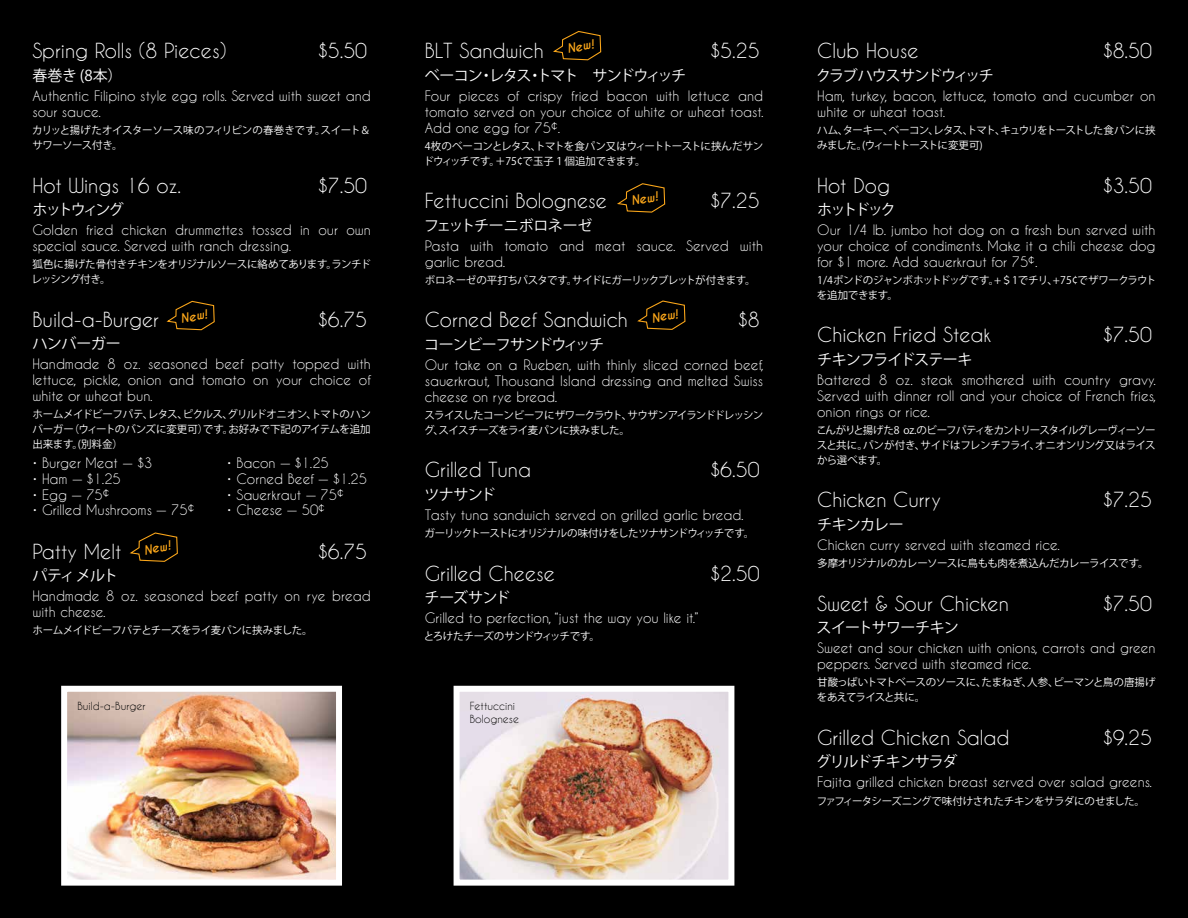
<style>
.page{position:relative;width:1188px;height:918px;background:#000}
.page>*{position:absolute;margin:0;border:0;box-sizing:border-box;transform-origin:0 0}
.t1{font:19.5px "Caviar Dreams";color:#fff}
.t2{font:15px "Koz Go Pr 6 N";letter-spacing:-.06em;color:#fff}
.t3{font:15px "Koz Go Pr 6 N";letter-spacing:-.1em;color:#fff}
.t4{font:15px "Koz Go Pr 6 N";letter-spacing:-.02em;color:#fff}
.t5{font:15px "Koz Go Pr 6 N";letter-spacing:-.145em;color:#fff}
.t6{font:13.5px/15.8px "Caviar Dreams";color:#fff}
.t7{font:italic 700 12px "Caviar Dreams";color:#faa61a}
.t8{font:10.5px/15px "Koz Go Pr 6 N";letter-spacing:-.04em;color:#fff}
.t9{font:10.5px/15px "Koz Go Pr 6 N";letter-spacing:-.07em;color:#fff}
.t10{font:10.5px "Koz Go Pr 6 N";letter-spacing:-.06em;color:#fff}
.t11{font:10.5px/12.6px "Caviar Dreams";color:#000}
</style>
<div class="page">
<svg style="left:166px;top:300px;width:49px;height:31px"></svg>
<svg style="left:129px;top:532px;width:49px;height:30px"></svg>
<svg style="left:553px;top:31px;width:49px;height:30px"></svg>
<svg style="left:617px;top:183px;width:49px;height:30px"></svg>
<svg style="left:637px;top:300px;width:49px;height:30px"></svg>
<img style="left:68px;top:693px;width:267px;height:186px">
<div style="left:61px;top:686px;width:281px;height:200px;border:6px solid #fff"></div>
<img style="left:461px;top:693px;width:266px;height:186px">
<div style="left:454px;top:686px;width:280px;height:200px;border:6px solid #fff"></div>
<h1 class="t1" style="left:32px;top:39px;width:195px">Spring Rolls (8 Pieces)</h1>
<h1 class="t1" style="left:318px;top:39px;width:50px">$5.50</h1>
<p class="t2" style="left:32px;top:67px;width:92px">春巻き (8本）</p>
<p class="t6" style="left:32px;top:88px;width:340px">Authentic Filipino style egg rolls. Served with sweet and sour sauce.</p>
<p class="t8" style="left:32px;top:123px;width:340px">カリッと揚げたオイスターソース味のフィリピンの春巻きです。スイート＆サワーソース付き。</p>
<h1 class="t1" style="left:32px;top:173px;width:150px">Hot Wings 16 oz.</h1>
<h1 class="t1" style="left:318px;top:173px;width:50px">$7.50</h1>
<p class="t5" style="left:32px;top:201px;width:93px">ホットウィング</p>
<p class="t6" style="left:32px;top:222px;width:340px">Golden fried chicken drummettes tossed in our own special sauce. Served with ranch dressing.</p>
<p class="t8" style="left:32px;top:257px;width:341px">狐色に揚げた骨付きチキンをオリジナルソースに絡めてあります。ランチドレッシング付き。</p>
<h1 class="t1" style="left:32px;top:308px;width:128px">Build-a-Burger</h1>
<h1 class="t1" style="left:318px;top:308px;width:50px">$6.75</h1>
<p class="t2" style="left:32px;top:335px;width:90px">ハンバーガー</p>
<p class="t6" style="left:32px;top:356px;width:340px;text-align:justify">Handmade 8 oz. seasoned beef patty topped with lettuce, pickle, onion and tomato on your choice of white or wheat bun.</p>
<p class="t8" style="left:32px;top:407px;width:340px;text-align:justify">ホームメイドビーフパテ、レタス、ピクルス、グリルドオニオン、トマトのハンバーガー（ウィートのバンズに変更可）です。お好みで下記のアイテムを追加出来ます。(別料金）</p>
<p class="t6" style="left:32px;top:455px;width:121px">• Burger Meat — $3</p>
<p class="t6" style="left:227px;top:455px;width:104px">• Bacon — $1.25</p>
<p class="t6" style="left:32px;top:471px;width:90px">• Ham — $1.25</p>
<p class="t6" style="left:227px;top:471px;width:142px">• Corned Beef — $1.25</p>
<p class="t6" style="left:32px;top:486px;width:79px">• Egg — 75¢</p>
<p class="t6" style="left:227px;top:486px;width:119px">• Sauerkraut — 75¢</p>
<p class="t6" style="left:32px;top:502px;width:163px">• Grilled Mushrooms — 75¢</p>
<p class="t6" style="left:227px;top:502px;width:100px">• Cheese — 50¢</p>
<h1 class="t1" style="left:32px;top:540px;width:91px">Patty Melt</h1>
<h1 class="t1" style="left:318px;top:540px;width:50px">$6.75</h1>
<p class="t2" style="left:32px;top:567px;width:87px">パティメルト</p>
<p class="t6" style="left:32px;top:588px;width:340px">Handmade 8 oz. seasoned beef patty on rye bread with cheese.</p>
<p class="t8" style="left:32px;top:623px;width:282px">ホームメイドビーフパテとチーズをライ麦パンに挟みました。</p>
<p class="t7" style="left:180px;top:311px;width:28px;rotate:-10deg">New!</p>
<p class="t7" style="left:143px;top:543px;width:28px;rotate:-10deg">New!</p>
<p class="t7" style="left:566px;top:41px;width:28px;rotate:-10deg">New!</p>
<h1 class="t1" style="left:425px;top:39px;width:121px">BLT Sandwich</h1>
<h1 class="t1" style="left:711px;top:39px;width:50px">$5.25</h1>
<p class="t2" style="left:425px;top:67px;width:263px">ベーコン・レタス・トマト　サンドウィッチ</p>
<p class="t6" style="left:425px;top:88px;width:340px;text-align:justify">Four pieces of crispy fried bacon with lettuce and tomato served on your choice of white or wheat toast.<br>Add one egg for 75¢.</p>
<p class="t8" style="left:424px;top:139px;width:341px">4枚のベーコンとレタス、トマトを食パン又はウィートトーストに挟んだサンドウィッチです。＋75¢で玉子１個追加できます。</p>
<h1 class="t1" style="left:425px;top:189px;width:184px">Fettuccini Bolognese</h1>
<h1 class="t1" style="left:711px;top:189px;width:50px">$7.25</h1>
<p class="t4" style="left:424px;top:217px;width:170px">フェットチーニボロネーゼ</p>
<p class="t6" style="left:425px;top:238px;width:340px">Pasta with tomato and meat sauce. Served with garlic bread.</p>
<p class="t8" style="left:425px;top:273px;width:332px">ボロネーゼの平打ちパスタです。サイドにガーリックブレットが付きます。</p>
<h1 class="t1" style="left:425px;top:308px;width:205px">Corned Beef Sandwich</h1>
<h1 class="t1" style="left:738px;top:308px;width:23px">$8</h1>
<p class="t2" style="left:424px;top:336px;width:181px">コーンビーフサンドウィッチ</p>
<p class="t6" style="left:425px;top:357px;width:340px;text-align:justify">Our take on a Rueben, with thinly sliced corned beef, sauerkraut, Thousand Island dressing and melted Swiss cheese on rye bread.</p>
<p class="t8" style="left:424px;top:408px;width:341px">スライスしたコーンビーフにザワークラウト、サウザンアイランドドレッシング、スイスチーズをライ麦パンに挟みました。</p>
<h1 class="t1" style="left:425px;top:458px;width:108px">Grilled Tuna</h1>
<h1 class="t1" style="left:711px;top:458px;width:50px">$6.50</h1>
<p class="t2" style="left:425px;top:486px;width:73px">ツナサンド</p>
<p class="t6" style="left:425px;top:507px;width:320px">Tasty tuna sandwich served on grilled garlic bread.</p>
<p class="t10" style="left:424px;top:527px;width:331px">ガーリックトーストにオリジナルの味付けをしたツナサンドウィッチです。</p>
<h1 class="t1" style="left:425px;top:562px;width:132px">Grilled Cheese</h1>
<h1 class="t1" style="left:711px;top:562px;width:50px">$2.50</h1>
<p class="t2" style="left:425px;top:589px;width:87px">チーズサンド</p>
<p class="t6" style="left:425px;top:610px;width:275px">Grilled to perfection, “just the way you like it.”</p>
<p class="t8" style="left:424px;top:629px;width:178px">とろけたチーズのサンドウィッチです。</p>
<p class="t7" style="left:630px;top:194px;width:28px;rotate:-10deg">New!</p>
<p class="t7" style="left:650px;top:311px;width:28px;rotate:-10deg">New!</p>
<p class="t11" style="left:77px;top:700px;width:70px">Build-a-Burger</p>
<p class="t11" style="left:470px;top:700px;width:51px">Fettuccini<br>Bolognese</p>
<h1 class="t1" style="left:817px;top:39px;width:103px">Club House</h1>
<h1 class="t1" style="left:1103px;top:39px;width:50px">$8.50</h1>
<p class="t3" style="left:816px;top:67px;width:179px">クラブハウスサンドウィッチ</p>
<p class="t6" style="left:817px;top:88px;width:340px">Ham, turkey, bacon, lettuce, tomato and cucumber on white or wheat toast.</p>
<p class="t9" style="left:817px;top:123px;width:340px">ハム、ターキー、ベーコン、レタス、トマト、キュウリをトーストした食パンに挟みました。(ウィートトーストに変更可)</p>
<h1 class="t1" style="left:817px;top:173px;width:74px">Hot Dog</h1>
<h1 class="t1" style="left:1103px;top:173px;width:50px">$3.50</h1>
<p class="t2" style="left:817px;top:201px;width:80px">ホットドック</p>
<p class="t6" style="left:817px;top:222px;width:340px;text-align:justify">Our 1/4 lb. jumbo hot dog on a fresh bun served with your choice of condiments. Make it a chili cheese dog for $1 more. Add sauerkraut for 75¢.</p>
<p class="t8" style="left:817px;top:273px;width:341px">1/4ポンドのジャンボホットドッグです。+＄1でチリ、+75¢でザワークラウトを追加できます。</p>
<h1 class="t1" style="left:817px;top:323px;width:176px">Chicken Fried Steak</h1>
<h1 class="t1" style="left:1103px;top:323px;width:50px">$7.50</h1>
<p class="t2" style="left:817px;top:351px;width:157px">チキンフライドステーキ</p>
<p class="t6" style="left:817px;top:372px;width:340px;text-align:justify">Battered 8 oz. steak smothered with country gravy.<br>Served with dinner roll and your choice of French fries, onion rings or rice.</p>
<p class="t8" style="left:816px;top:423px;width:341px;text-align:justify">こんがりと揚げた8 oz.のビーフパティをカントリースタイルグレーヴィーソースと共に。パンが付き、サイドはフレンチフライ、オニオンリング又はライスから選べます。</p>
<h1 class="t1" style="left:817px;top:488px;width:125px">Chicken Curry</h1>
<h1 class="t1" style="left:1103px;top:488px;width:50px">$7.25</h1>
<p class="t2" style="left:817px;top:516px;width:88px">チキンカレー</p>
<p class="t6" style="left:817px;top:537px;width:244px">Chicken curry served with steamed rice.</p>
<p class="t8" style="left:817px;top:556px;width:333px">多摩オリジナルのカレーソースに鳥もも肉を煮込んだカレーライスです。</p>
<h1 class="t1" style="left:817px;top:592px;width:193px">Sweet &amp; Sour Chicken</h1>
<h1 class="t1" style="left:1103px;top:592px;width:50px">$7.50</h1>
<p class="t2" style="left:817px;top:619px;width:144px">スイートサワーチキン</p>
<p class="t6" style="left:817px;top:640px;width:340px">Sweet and sour chicken with onions, carrots and green peppers. Served with steamed rice.</p>
<p class="t8" style="left:817px;top:675px;width:340px">甘酸っぱいトマトベースのソースに、たまねぎ、人参、ピーマンと鳥の唐揚げをあえてライスと共に。</p>
<h1 class="t1" style="left:817px;top:726px;width:194px">Grilled Chicken Salad</h1>
<h1 class="t1" style="left:1103px;top:726px;width:50px">$9.25</h1>
<p class="t2" style="left:816px;top:753px;width:143px">グリルドチキンサラダ</p>
<p class="t6" style="left:817px;top:774px;width:336px">Fajita grilled chicken breast served over salad greens.</p>
<p class="t8" style="left:817px;top:793px;width:330px">ファフィータシーズニングで味付けされたチキンをサラダにのせました。</p>
</div>
